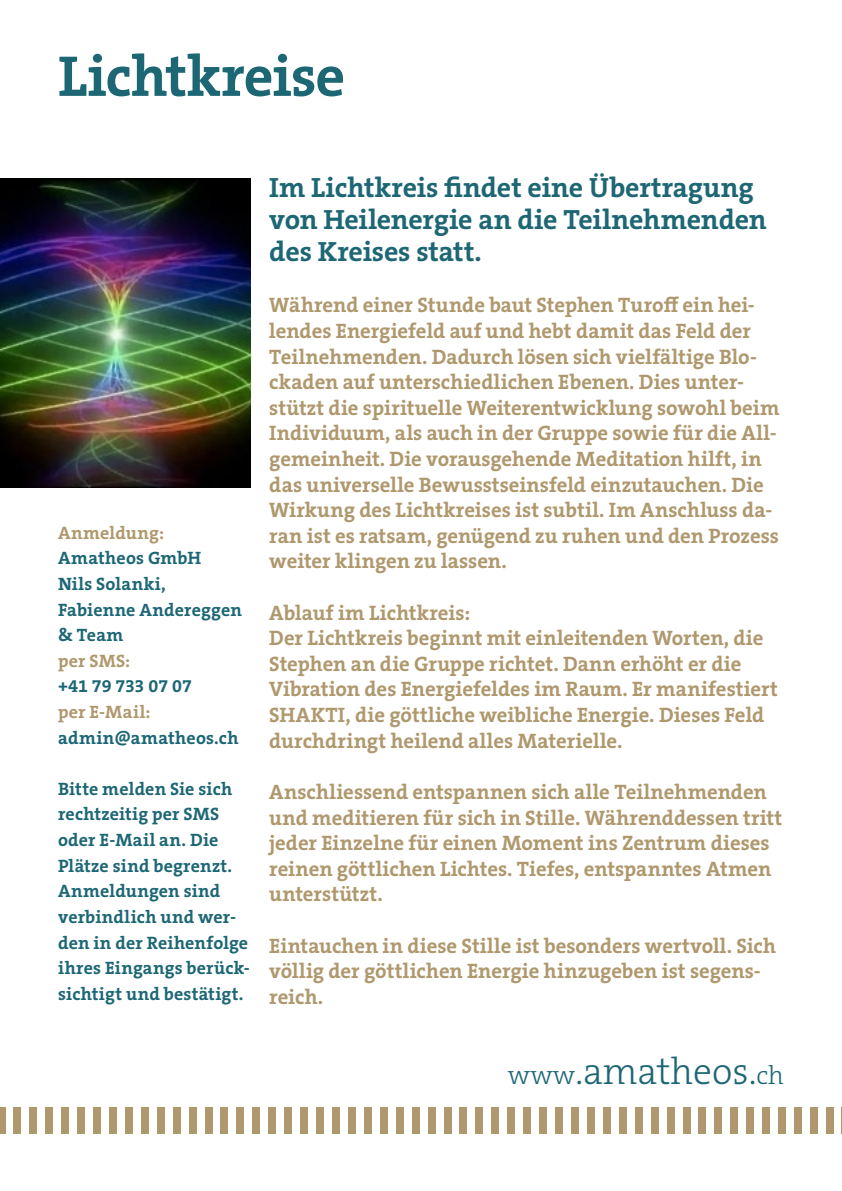
<style>
.page{position:relative;width:842px;height:1191px;background:#fff}
.page>*{position:absolute;margin:0;border:0;box-sizing:border-box;transform-origin:0 0}
.t1{font:700 58px "The Serif B W7";letter-spacing:-.015em;color:#1d6775}
.t2{font:300 37.6px "The Serif B W3";color:#1d6775}
.t3{font:700 28px/32px "The Serif B W7";letter-spacing:-.01em;color:#1d6775}
.t4{font:700 21px/25.6px "The Serif B W7";color:#af986d}
.t5{font:700 18px/25.6px "The Serif B W7";letter-spacing:.01em;color:#1d6775}
.t6{font:700 18px "The Serif B W7";letter-spacing:.01em;color:#af986d}
.s1{font-size:26px}
</style>
<div class="page">
<div style="left:0;top:1107px;width:5px;height:27px;background:#af986d"></div>
<div style="left:13px;top:1107px;width:8px;height:27px;background:#af986d"></div>
<div style="left:29px;top:1107px;width:8px;height:27px;background:#af986d"></div>
<div style="left:45px;top:1107px;width:8px;height:27px;background:#af986d"></div>
<div style="left:61px;top:1107px;width:8px;height:27px;background:#af986d"></div>
<div style="left:77px;top:1107px;width:8px;height:27px;background:#af986d"></div>
<div style="left:93px;top:1107px;width:8px;height:27px;background:#af986d"></div>
<div style="left:109px;top:1107px;width:8px;height:27px;background:#af986d"></div>
<div style="left:125px;top:1107px;width:8px;height:27px;background:#af986d"></div>
<div style="left:141px;top:1107px;width:8px;height:27px;background:#af986d"></div>
<div style="left:157px;top:1107px;width:8px;height:27px;background:#af986d"></div>
<div style="left:173px;top:1107px;width:8px;height:27px;background:#af986d"></div>
<div style="left:189px;top:1107px;width:8px;height:27px;background:#af986d"></div>
<div style="left:205px;top:1107px;width:7px;height:27px;background:#af986d"></div>
<div style="left:220px;top:1107px;width:8px;height:27px;background:#af986d"></div>
<div style="left:236px;top:1107px;width:8px;height:27px;background:#af986d"></div>
<div style="left:252px;top:1107px;width:8px;height:27px;background:#af986d"></div>
<div style="left:268px;top:1107px;width:8px;height:27px;background:#af986d"></div>
<div style="left:284px;top:1107px;width:8px;height:27px;background:#af986d"></div>
<div style="left:300px;top:1107px;width:8px;height:27px;background:#af986d"></div>
<div style="left:316px;top:1107px;width:8px;height:27px;background:#af986d"></div>
<div style="left:332px;top:1107px;width:8px;height:27px;background:#af986d"></div>
<div style="left:348px;top:1107px;width:8px;height:27px;background:#af986d"></div>
<div style="left:364px;top:1107px;width:8px;height:27px;background:#af986d"></div>
<div style="left:380px;top:1107px;width:8px;height:27px;background:#af986d"></div>
<div style="left:396px;top:1107px;width:8px;height:27px;background:#af986d"></div>
<div style="left:412px;top:1107px;width:8px;height:27px;background:#af986d"></div>
<div style="left:428px;top:1107px;width:8px;height:27px;background:#af986d"></div>
<div style="left:443px;top:1107px;width:8px;height:27px;background:#af986d"></div>
<div style="left:459px;top:1107px;width:8px;height:27px;background:#af986d"></div>
<div style="left:475px;top:1107px;width:8px;height:27px;background:#af986d"></div>
<div style="left:491px;top:1107px;width:8px;height:27px;background:#af986d"></div>
<div style="left:507px;top:1107px;width:8px;height:27px;background:#af986d"></div>
<div style="left:523px;top:1107px;width:8px;height:27px;background:#af986d"></div>
<div style="left:539px;top:1107px;width:8px;height:27px;background:#af986d"></div>
<div style="left:555px;top:1107px;width:8px;height:27px;background:#af986d"></div>
<div style="left:571px;top:1107px;width:8px;height:27px;background:#af986d"></div>
<div style="left:587px;top:1107px;width:8px;height:27px;background:#af986d"></div>
<div style="left:603px;top:1107px;width:8px;height:27px;background:#af986d"></div>
<div style="left:619px;top:1107px;width:8px;height:27px;background:#af986d"></div>
<div style="left:635px;top:1107px;width:8px;height:27px;background:#af986d"></div>
<div style="left:651px;top:1107px;width:8px;height:27px;background:#af986d"></div>
<div style="left:667px;top:1107px;width:7px;height:27px;background:#af986d"></div>
<div style="left:682px;top:1107px;width:8px;height:27px;background:#af986d"></div>
<div style="left:698px;top:1107px;width:8px;height:27px;background:#af986d"></div>
<div style="left:714px;top:1107px;width:8px;height:27px;background:#af986d"></div>
<div style="left:730px;top:1107px;width:8px;height:27px;background:#af986d"></div>
<div style="left:746px;top:1107px;width:8px;height:27px;background:#af986d"></div>
<div style="left:762px;top:1107px;width:8px;height:27px;background:#af986d"></div>
<div style="left:778px;top:1107px;width:8px;height:27px;background:#af986d"></div>
<div style="left:794px;top:1107px;width:8px;height:27px;background:#af986d"></div>
<div style="left:810px;top:1107px;width:8px;height:27px;background:#af986d"></div>
<div style="left:826px;top:1107px;width:8px;height:27px;background:#af986d"></div>
<svg style="left:841px;top:1107px;width:1px;height:27px"></svg>
<img style="left:0;top:179px;width:251px;height:309px">
<h1 class="t1" style="left:58px;top:38px;width:289px">Lichtkreise</h1>
<p class="t6" style="left:58px;top:521px;width:107px">Anmeldung:</p>
<p class="t5" style="left:58px;top:545px;width:185px">Amatheos GmbH<br>Nils Solanki,<br>Fabienne Andereggen &amp; Team</p>
<p class="t6" style="left:58px;top:649px;width:74px">per SMS:</p>
<p class="t5" style="left:58px;top:673px;width:135px">+41 79 733 07 07</p>
<p class="t6" style="left:58px;top:700px;width:94px">per E-Mail:</p>
<p class="t5" style="left:58px;top:724px;width:182px">admin@amatheos.ch</p>
<p class="t5" style="left:58px;top:776px;width:193px">Bitte melden Sie sich rechtzeitig per SMS oder E-Mail an. Die<br>Plätze sind begrenzt.<br>Anmeldungen sind verbindlich und wer&shy;den in der Reihenfolge ihres Eingangs berück&shy;sichtigt und bestätigt.</p>
<h3 class="t3" style="left:269px;top:171px;width:499px">Im Lichtkreis findet eine Übertragung von Heilenergie an die Teilnehmenden des Kreises statt.</h3>
<p class="t4" style="left:269px;top:292px;width:512px">Während einer Stunde baut Stephen Turoff ein hei&shy;lendes Energiefeld auf und hebt damit das Feld der Teilnehmenden. Dadurch lösen sich vielfältige Blo&shy;ckaden auf unterschiedlichen Ebenen. Dies unter&shy;stützt die spirituelle Weiterentwicklung sowohl beim Individuum, als auch in der Gruppe sowie für die All&shy;gemeinheit. Die vorausgehende Meditation hilft, in das universelle Bewusstseinsfeld einzutauchen. Die Wirkung des Lichtkreises ist subtil. Im Anschluss da&shy;ran ist es ratsam, genügend zu ruhen und den Prozess weiter klingen zu lassen.</p>
<p class="t4" style="left:269px;top:599px;width:510px">Ablauf im Lichtkreis:<br>Der Lichtkreis beginnt mit einleitenden Worten, die Stephen an die Gruppe richtet. Dann erhöht er die Vibration des Energiefeldes im Raum. Er manifestiert SHAKTI, die göttliche weibliche Energie. Dieses Feld durchdringt heilend alles Materielle.</p>
<p class="t4" style="left:269px;top:779px;width:514px">Anschliessend entspannen sich alle Teilnehmenden und meditieren für sich in Stille. Währenddessen tritt jeder Einzelne für einen Moment ins Zentrum dieses reinen göttlichen Lichtes. Tiefes, entspanntes Atmen unterstützt.</p>
<p class="t4" style="left:269px;top:932px;width:508px">Eintauchen in diese Stille ist besonders wertvoll. Sich völlig der göttlichen Energie hinzugeben ist segens&shy;reich.</p>
<h2 class="t2" style="left:508px;top:1047px;width:277px"><span class="s1">www</span>.amatheos.<span class="s1">ch</span></h2>
</div>
